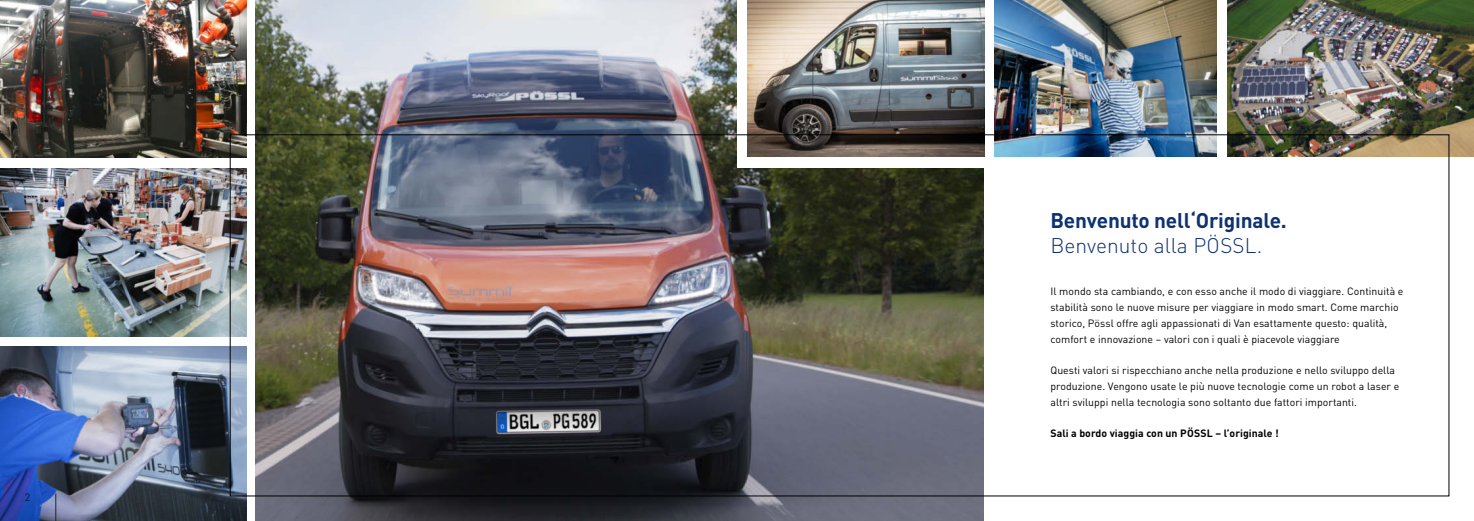
<style>
.page{position:relative;width:1474px;height:521px;background:#fff}
.page>*{position:absolute;margin:0;border:0;box-sizing:border-box;transform-origin:0 0}
.t1{font:700 21px "DIN Pro";letter-spacing:-.01em;color:#0d3270}
.t2{font:300 21px "DIN Pro";color:#0d3270}
.t3{font:10.5px/15.8px "DIN Pro";letter-spacing:.005em;color:#000}
.t4{font:700 10.5px "DIN Pro";letter-spacing:.005em;color:#000}
.t5{font:300 10.5px "DIN Pro";color:#000}
</style>
<div class="page">
<img style="left:255px;top:0;width:728px;height:521px">
<img style="left:0;top:168px;width:247px;height:168px">
<img style="left:0;top:0;width:247px;height:157px">
<img style="left:0;top:347px;width:247px;height:174px">
<svg style="left:56px;top:494px;width:1px;height:27px"></svg>
<img style="left:1227px;top:0;width:246px;height:157px">
<img style="left:994px;top:0;width:222px;height:157px">
<img style="left:747px;top:0;width:237px;height:157px">
<div style="left:737px;top:157px;width:263px;height:11px;background:#fff"></div>
<div style="left:737px;top:0;width:10px;height:163px;background:#fff"></div>
<p class="t5" style="left:25px;top:489px;width:7px">2</p>
<h1 class="t1" style="left:1050px;top:203px;width:238px">Benvenuto nell‘Originale.</h1>
<h1 class="t2" style="left:1050px;top:229px;width:213px">Benvenuto alla PÖSSL.</h1>
<p class="t3" style="left:1050px;top:283px;width:354px">Il mondo sta cambiando, e con esso anche il modo di viaggiare. Continuità e stabilità sono le nuove misure per viaggiare in modo smart. Come marchio storico, Pössl offre agli appassionati di Van esattamente questo: qualità, comfort e innovazione – valori con i quali è piacevole viaggiare</p>
<p class="t3" style="left:1050px;top:361px;width:350px">Questi valori si rispecchiano anche nella produzione e nello sviluppo della produzione. Vengono usate le più nuove tecnologie come un robot a laser e altri sviluppi nella tecnologia sono soltanto due fattori importanti.</p>
<p class="t4" style="left:1050px;top:424px;width:230px">Sali a bordo viaggia con un PÖSSL – l’originale !</p>
</div>
